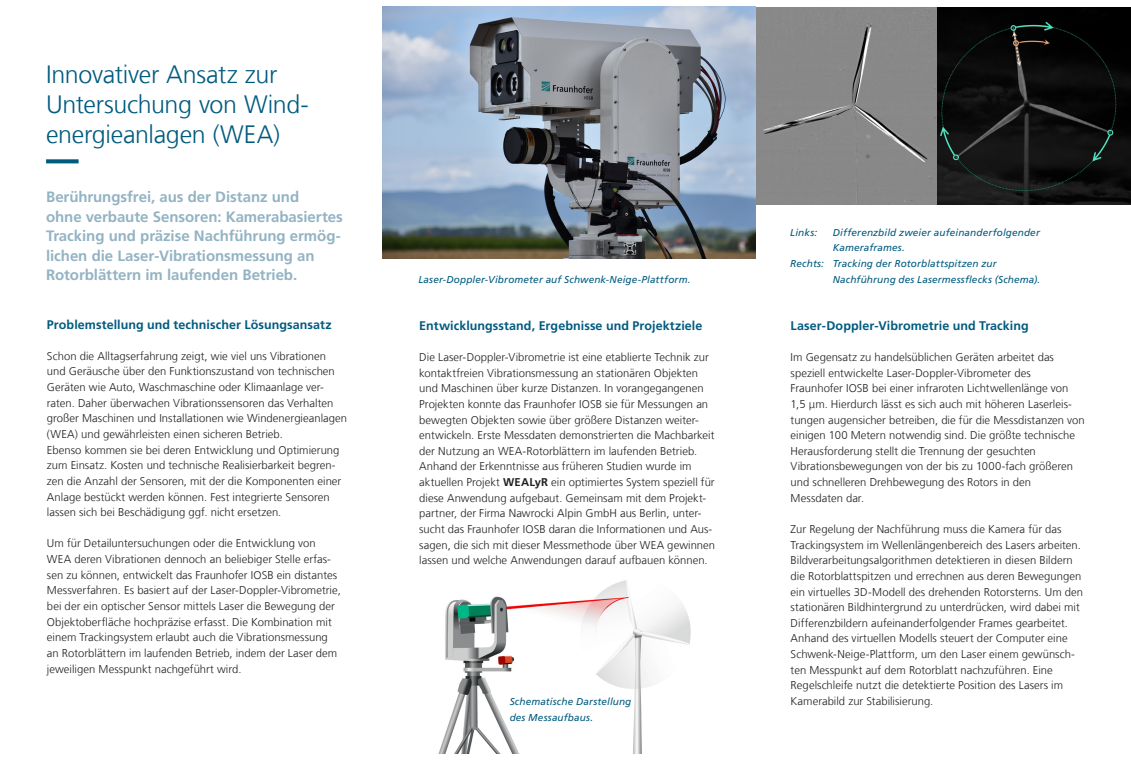
<style>
.page{position:relative;width:1131px;height:766px;background:#fff}
.page>*{position:absolute;margin:0;border:0;box-sizing:border-box;transform-origin:0 0}
.Ueberschrift_20_24_b{font:300 25px/30px "Frutiger LT Com";letter-spacing:-.015em;color:#005b7f}
.Sub_Ueberschrift_12{font:700 15px/19.5px "Frutiger LT Com";letter-spacing:-.005em;color:#93b3c3}
.Zwischenueberschrift{font:700 12.5px "Frutiger LT Com";letter-spacing:.005em;color:#005b7f}
.Sub_Ueberschrift_12-2{font:700 12.5px "Frutiger LT Com";letter-spacing:.005em;color:#005b7f}
.Fliesstext_9_12_5_sc{font:700 12.5px "Frutiger LT Com";letter-spacing:.005em;color:#005b7f}
.Fliesstext_9_12_5_sc-2{font:300 11.25px/15.6px "Frutiger LT Com";letter-spacing:.005em;color:#231f20}
.Sub_Ueberschrift_12-3{font:300 11.25px/15.6px "Frutiger LT Com";letter-spacing:.005em;color:#231f20}
.Zwischenueberschrift-2{font:300 11.25px/15.6px "Frutiger LT Com";letter-spacing:.005em;color:#231f20}
.Bildtext_Marginal_8{font:italic 10px/15.6px "Frutiger LT Com";letter-spacing:.015em;color:#005b7f}
.s1{font-weight:700}
</style>
<div class="page">
<svg style="left:46px;top:159px;width:33px;height:4px"></svg>
<div style="left:755px;top:8px;width:182px;height:196px;background:#888"></div>
<img style="left:937px;top:7px;width:192px;height:197px">
<img style="left:383px;top:6px;width:372px;height:253px">
<img style="left:439px;top:580px;width:252px;height:173px">
<p class="Ueberschrift_20_24_b" style="left:46px;top:59px;width:264px">Innovativer Ansatz zur<br>Untersuchung von Wind&shy;energieanlagen (WEA)</p>
<p class="Sub_Ueberschrift_12" style="left:46px;top:187px;width:298px">Berührungsfrei, aus der Distanz und<br>ohne verbaute Sensoren: Kamerabasiertes Tracking und präzise Nachführung ermög&shy;lichen die Laser-Vibrationsmessung an Rotorblättern im laufenden Betrieb.</p>
<p class="Sub_Ueberschrift_12-2" style="left:47px;top:317px;width:286px">Problemstellung und technischer Lösungsansatz</p>
<p class="Sub_Ueberschrift_12-3" style="left:47px;top:348px;width:301px">Schon die Alltagserfahrung zeigt, wie viel uns Vibrationen und Geräusche über den Funktionszustand von technischen Geräten wie Auto, Waschmaschine oder Klimaanlage ver&shy;raten. Daher überwachen Vibrationssensoren das Verhalten großer Maschinen und Installationen wie Windenergieanlagen (WEA) und gewährleisten einen sicheren Betrieb.<br>Ebenso kommen sie bei deren Entwicklung und Optimierung zum Einsatz. Kosten und technische Realisierbarkeit begren&shy;zen die Anzahl der Sensoren, mit der die Komponenten einer Anlage bestückt werden können. Fest integrierte Sensoren lassen sich bei Beschädigung ggf. nicht ersetzen.</p>
<p class="Sub_Ueberschrift_12-3" style="left:47px;top:535px;width:295px">Um für Detailuntersuchungen oder die Entwicklung von WEA deren Vibrationen dennoch an beliebiger Stelle erfas&shy;sen zu können, entwickelt das Fraunhofer IOSB ein distantes Messverfahren. Es basiert auf der Laser-Doppler-Vibrometrie, bei der ein optischer Sensor mittels Laser die Bewegung der Objektoberfläche hochpräzise erfasst. Die Kombination mit einem Trackingsystem erlaubt auch die Vibrationsmessung an Rotorblättern im laufenden Betrieb, indem der Laser dem jeweiligen Messpunkt nachgeführt wird.</p>
<p class="Bildtext_Marginal_8" style="left:418px;top:271px;width:273px">Laser-Doppler-Vibrometer auf Schwenk-Neige-Plattform.</p>
<p class="Zwischenueberschrift" style="left:419px;top:318px;width:285px">Entwicklungsstand, Ergebnisse und Projektziele</p>
<p class="Zwischenueberschrift-2" style="left:419px;top:349px;width:297px">Die Laser-Doppler-Vibrometrie ist eine etablierte Technik zur kontaktfreien Vibrationsmessung an stationären Objekten und Maschinen über kurze Distanzen. In vorangegangenen Projekten konnte das Fraunhofer IOSB sie für Messungen an bewegten Objekten sowie über größere Distanzen weiter&shy;entwickeln. Erste Messdaten demonstrierten die Machbarkeit der Nutzung an WEA-Rotorblättern im laufenden Betrieb.<br>Anhand der Erkenntnisse aus früheren Studien wurde im aktuellen Projekt <span class="s1">WEALyR</span> ein optimiertes System speziell für diese Anwendung aufgebaut. Gemeinsam mit dem Projekt&shy;partner, der Firma Nawrocki Alpin GmbH aus Berlin, unter&shy;sucht das Fraunhofer IOSB daran die Informationen und Aus&shy;sagen, die sich mit dieser Messmethode über WEA gewinnen lassen und welche Anwendungen darauf aufbauen können.</p>
<p class="Bildtext_Marginal_8" style="left:509px;top:693px;width:123px">Schematische Darstellung des Messaufbaus.</p>
<p class="Bildtext_Marginal_8" style="left:790px;top:224px;width:28px">Links:</p>
<p class="Bildtext_Marginal_8" style="left:832px;top:224px;width:208px">Differenzbild zweier aufeinanderfolgender</p>
<p class="Bildtext_Marginal_8" style="left:832px;top:240px;width:74px">Kameraframes.</p>
<p class="Bildtext_Marginal_8" style="left:790px;top:256px;width:208px">Rechts: Tracking der Rotorblattspitzen zur</p>
<p class="Bildtext_Marginal_8" style="left:832px;top:271px;width:209px">Nachführung des Lasermessflecks (Schema).</p>
<p class="Fliesstext_9_12_5_sc" style="left:790px;top:318px;width:239px">Laser-Doppler-Vibrometrie und Tracking</p>
<p class="Fliesstext_9_12_5_sc-2" style="left:790px;top:349px;width:296px">Im Gegensatz zu handelsüblichen Geräten arbeitet das speziell entwickelte Laser-Doppler-Vibrometer des Fraunhofer IOSB bei einer infraroten Lichtwellenlänge von 1,5 μm. Hierdurch lässt es sich auch mit höheren Laserleis&shy;tungen augensicher betreiben, die für die Messdistanzen von einigen 100 Metern notwendig sind. Die größte technische Herausforderung stellt die Trennung der gesuchten Vibrationsbewegungen von der bis zu 1000-fach größeren und schnelleren Drehbewegung des Rotors in den Messdaten dar.</p>
<p class="Fliesstext_9_12_5_sc-2" style="left:790px;top:521px;width:294px">Zur Regelung der Nachführung muss die Kamera für das Trackingsystem im Wellenlängenbereich des Lasers arbeiten.<br>Bildverarbeitungsalgorithmen detektieren in diesen Bildern die Rotorblattspitzen und errechnen aus deren Bewegungen ein virtuelles 3D-Modell des drehenden Rotorsterns. Um den stationären Bildhintergrund zu unterdrücken, wird dabei mit Differenzbildern aufeinanderfolgender Frames gearbeitet.<br>Anhand des virtuellen Modells steuert der Computer eine Schwenk-Neige-Plattform, um den Laser einem gewünsch&shy;ten Messpunkt auf dem Rotorblatt nachzuführen. Eine Regelschleife nutzt die detektierte Position des Lasers im Kamerabild zur Stabilisierung.</p>
</div>
